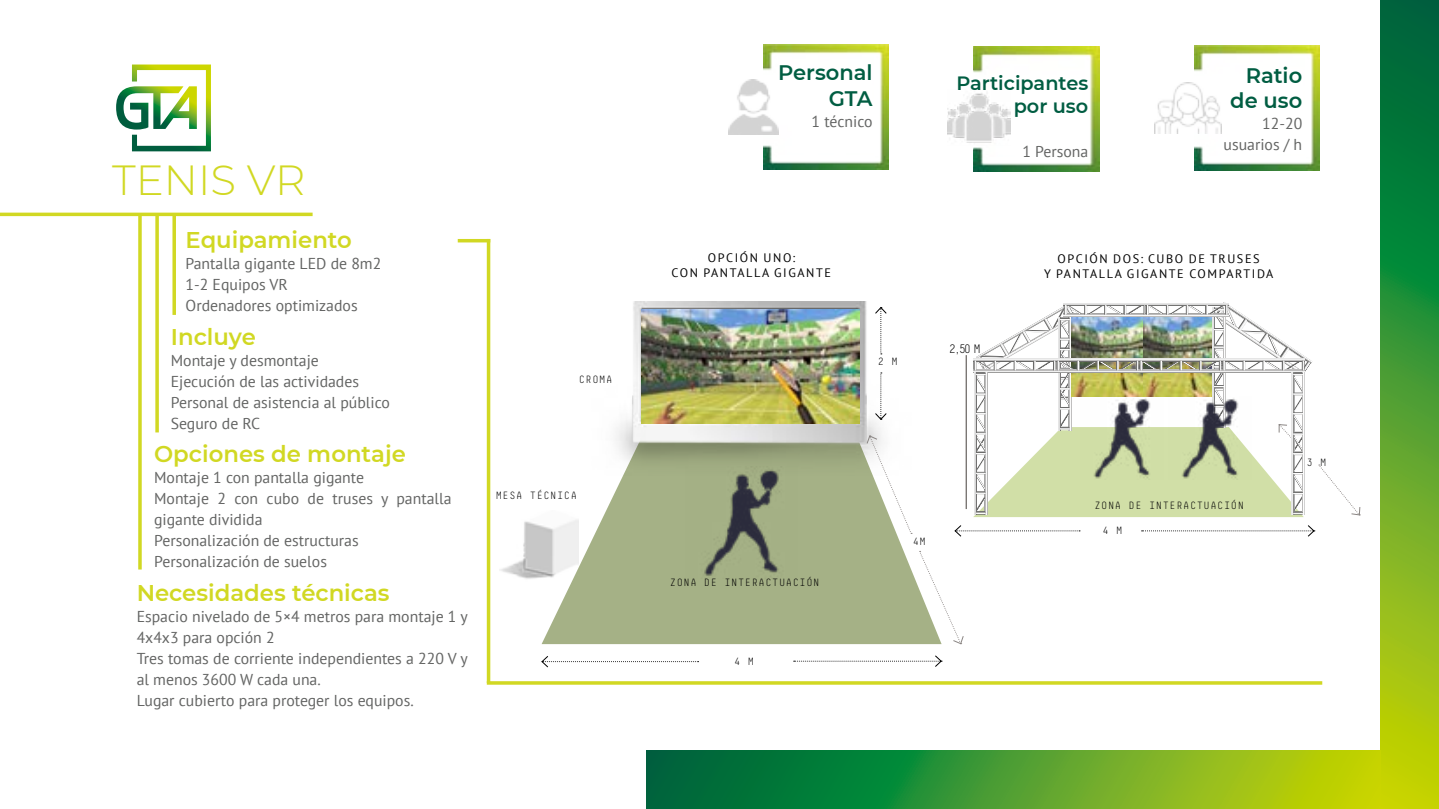
<style>
.page{position:relative;width:1439px;height:809px;background:#fff}
.page>*{position:absolute;margin:0;border:0;box-sizing:border-box;transform-origin:0 0}
.t1{font:300 42px "Montserrat";color:#d1d823}
.t2{font:600 22.75px "Montserrat";color:#d1d823}
.t3{font:600 21px/25.2px "Montserrat";color:#015d42;text-align:right}
.t4{font:600 19.25px/23.1px "Montserrat";color:#015d42;text-align:right}
.t5{font:15.75px/21px "PT Sans";color:#636463}
.t6{font:12.25px/14.7px "PT Sans";letter-spacing:.13em;color:#000;text-align:center}
.t7{font:300 12.25px "Decima Mono Pro";color:#000}
.t8{font:300 10.5px "Decima Mono Pro";letter-spacing:.05em;color:#000}
</style>
<div class="page">
<svg style="left:1380px;top:0;width:59px;height:809px;background:#509d2a"></svg>
<svg style="left:646px;top:750px;width:734px;height:59px;background:#509d2a"></svg>
<svg style="left:116px;top:64px;width:95px;height:87px"></svg>
<img style="left:764px;top:45px;width:124px;height:125px">
<hr style="left:0;top:213px;width:313px;height:3px;background:#d1d823">
<hr style="left:487px;top:681px;width:835px;height:3px;background:#d1d823">
<hr style="left:458px;top:239px;width:32px;height:3px;background:#d1d823">
<svg style="left:172px;top:216px;width:4px;height:99px"></svg>
<hr style="left:487px;top:239px;width:3px;height:444px;background:#d1d823">
<svg style="left:155px;top:216px;width:4px;height:216px"></svg>
<svg style="left:138px;top:216px;width:4px;height:353px"></svg>
<img style="left:1194px;top:45px;width:125px;height:125px">
<img style="left:1154px;top:82px;width:68px;height:52px">
<img style="left:728px;top:80px;width:50px;height:55px">
<img style="left:974px;top:47px;width:125px;height:125px">
<img style="left:947px;top:90px;width:63px;height:56px">
<svg style="left:541px;top:476px;width:378px;height:168px;background:#adb891"></svg>
<img style="left:615px;top:302px;width:268px;height:174px">
<img style="left:500px;top:511px;width:78px;height:130px">
<svg style="left:919px;top:551px;width:45px;height:93px"></svg>
<svg style="left:866px;top:435px;width:46px;height:99px"></svg>
<svg style="left:874px;top:372px;width:13px;height:48px"></svg>
<svg style="left:874px;top:307px;width:13px;height:47px"></svg>
<svg style="left:793px;top:655px;width:149px;height:12px"></svg>
<svg style="left:541px;top:656px;width:157px;height:12px"></svg>
<img style="left:641px;top:309px;width:218px;height:114px">
<img style="left:685px;top:467px;width:112px;height:111px">
<hr style="left:965px;top:355px;width:1px;height:154px;background:#47413d">
<svg style="left:1318px;top:464px;width:42px;height:51px"></svg>
<svg style="left:1141px;top:525px;width:174px;height:12px"></svg>
<svg style="left:954px;top:525px;width:126px;height:12px"></svg>
<svg style="left:973px;top:302px;width:339px;height:215px"></svg>
<h1 class="t1" style="left:112px;top:152px;width:195px">TENIS VR</h1>
<h2 class="t2" style="left:186px;top:223px;width:168px">Equipamiento</h2>
<p class="t5" style="left:186px;top:252px;width:197px">Pantalla gigante LED de 8m2<br>1-2 Equipos VR<br>Ordenadores optimizados</p>
<h2 class="t2" style="left:171px;top:320px;width:87px">Incluye</h2>
<p class="t5" style="left:171px;top:349px;width:221px">Montaje y desmontaje<br>Ejecución de las actividades<br>Personal de asistencia al público<br>Seguro de RC</p>
<h2 class="t2" style="left:154px;top:437px;width:253px">Opciones de montaje</h2>
<p class="t5" style="left:154px;top:466px;width:299px">Montaje 1 con pantalla gigante<br>Montaje 2 con cubo de truses y pantalla gigante dividida<br>Personalización de estructuras<br>Personalización de suelos</p>
<h2 class="t2" style="left:137px;top:576px;width:254px">Necesidades técnicas</h2>
<p class="t5" style="left:137px;top:605px;width:333px">Espacio nivelado de 5×4 metros para montaje 1 y 4x4x3 para opción 2<br>Tres tomas de corriente independientes a 220 V y al menos 3600 W cada una.<br>Lugar cubierto para proteger los equipos.</p>
<p class="t8" style="left:579px;top:373px;width:35px">CROMA</p>
<p class="t8" style="left:496px;top:490px;width:83px">MESA TÉCNICA</p>
<h3 class="t3" style="left:778px;top:59px;width:96px">Personal<br>GTA</h3>
<p class="t5" style="left:811px;top:110px;width:62px">1 técnico</p>
<p class="t4" style="left:956px;top:70px;width:133px">Participantes por uso</p>
<p class="t5" style="left:1022px;top:140px;width:67px">1 Persona</p>
<h3 class="t3" style="left:1230px;top:62px;width:73px">Ratio de uso</h3>
<p class="t5" style="left:1223px;top:112px;width:80px;text-align:right">12-20 usuarios / h</p>
<p class="t6" style="left:671px;top:250px;width:161px">OPCIÓN UNO:<br>CON PANTALLA GIGANTE</p>
<p class="t8" style="left:878px;top:356px;width:21px">2 M</p>
<p class="t7" style="left:949px;top:342px;width:33px">2,50 M</p>
<p class="t8" style="left:670px;top:576px;width:151px">ZONA DE INTERACTUACIÓN</p>
<p class="t8" style="left:734px;top:656px;width:21px">4 M</p>
<p class="t8" style="left:913px;top:535px;width:15px">4M</p>
<p class="t6" style="left:1044px;top:251px;width:231px">OPCIÓN DOS: CUBO DE TRUSES<br>Y PANTALLA GIGANTE COMPARTIDA</p>
<p class="t8" style="left:1094px;top:499px;width:151px">ZONA DE INTERACTUACIÓN</p>
<p class="t8" style="left:1102px;top:524px;width:21px">4 M</p>
<p class="t8" style="left:1306px;top:456px;width:21px">3 M</p>
</div>
